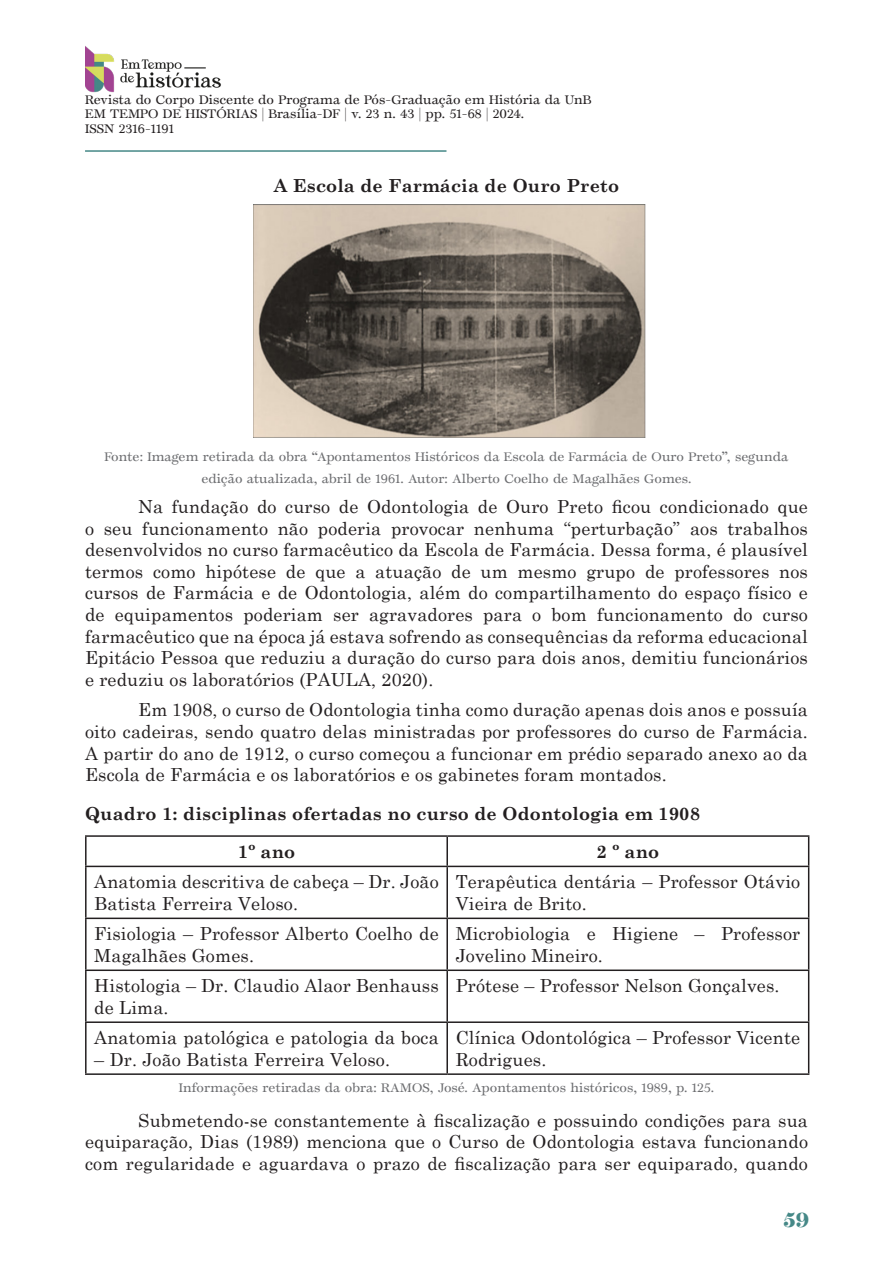
<style>
.page{position:relative;width:893px;height:1263px;background:#fff}
.page>*{position:absolute;margin:0;border:0;box-sizing:border-box;transform-origin:0 0}
.t1{font:900 21px "Temeraire Display";color:#458887}
.t2{font:18px/21.6px "Century Schoolbook";letter-spacing:.01em;color:#231f20}
.t3{font:700 18px/37.7px "Century Schoolbook";letter-spacing:.01em;color:#231f20}
.t4{font:12px/21.6px "Temeraire";color:#6c6d70;text-align:center}
.t5{font:12px/14.4px "Temeraire";letter-spacing:.005em;color:#231f20}
</style>
<div class="page">
<img style="left:85px;top:46px;width:136px;height:47px">
<hr style="left:85px;top:150px;width:361px;height:2px;background:#458887">
<img style="left:253px;top:205px;width:392px;height:233px">
<hr style="left:85px;top:835px;width:362px;height:2px;background:#231f20">
<hr style="left:85px;top:837px;width:2px;height:29px;background:#231f20">
<hr style="left:447px;top:835px;width:362px;height:2px;background:#231f20">
<hr style="left:446px;top:837px;width:2px;height:29px;background:#231f20">
<svg style="left:808px;top:837px;width:1px;height:29px"></svg>
<hr style="left:85px;top:866px;width:362px;height:1px;background:#231f20">
<hr style="left:85px;top:867px;width:2px;height:50px;background:#231f20">
<hr style="left:447px;top:866px;width:362px;height:1px;background:#231f20">
<hr style="left:446px;top:867px;width:2px;height:50px;background:#231f20">
<hr style="left:808px;top:867px;width:1px;height:50px;background:#231f20">
<hr style="left:85px;top:917px;width:362px;height:2px;background:#231f20">
<hr style="left:85px;top:919px;width:2px;height:50px;background:#231f20">
<hr style="left:447px;top:917px;width:362px;height:2px;background:#231f20">
<hr style="left:446px;top:919px;width:2px;height:50px;background:#231f20">
<hr style="left:808px;top:919px;width:1px;height:50px;background:#231f20">
<hr style="left:85px;top:969px;width:362px;height:2px;background:#231f20">
<hr style="left:85px;top:971px;width:2px;height:50px;background:#231f20">
<hr style="left:447px;top:969px;width:362px;height:2px;background:#231f20">
<hr style="left:446px;top:971px;width:2px;height:50px;background:#231f20">
<hr style="left:808px;top:971px;width:1px;height:50px;background:#231f20">
<hr style="left:85px;top:1021px;width:362px;height:2px;background:#231f20">
<hr style="left:85px;top:1023px;width:2px;height:50px;background:#231f20">
<hr style="left:447px;top:1021px;width:362px;height:2px;background:#231f20">
<hr style="left:446px;top:1023px;width:2px;height:50px;background:#231f20">
<hr style="left:808px;top:1023px;width:1px;height:50px;background:#231f20">
<hr style="left:85px;top:1073px;width:362px;height:2px;background:#231f20">
<hr style="left:447px;top:1073px;width:362px;height:2px;background:#231f20">
<p class="t5" style="left:85px;top:93px;width:508px">Revista do Corpo Discente do Programa de Pós-Graduação em História da UnB<br>EM TEMPO DE HISTÓRIAS | Brasília-DF | v. 23 n. 43 | pp. 51-68 | 2024.<br>ISSN 2316-1191</p>
<p class="t3" style="left:274px;top:166px;width:347px">A Escola de Farmácia de Ouro Preto</p>
<p class="t4" style="left:104px;top:446px;width:686px">Fonte: Imagem retirada da obra “Apontamentos Históricos da Escola de Farmácia de Ouro Preto”, segunda edição atualizada, abril de 1961. Autor: Alberto Coelho de Magalhães Gomes.</p>
<p class="t2" style="left:85px;top:494px;width:724px;text-align:justify;text-indent:53px">Na fundação do curso de Odontologia de Ouro Preto ficou condicionado que o seu funcionamento não poderia provocar nenhuma “perturbação” aos trabalhos desenvolvidos no curso farmacêutico da Escola de Farmácia. Dessa forma, é plausível termos como hipótese de que a atuação de um mesmo grupo de professores nos cursos de Farmácia e de Odontologia, além do compartilhamento do espaço físico e de equipamentos poderiam ser agravadores para o bom funcionamento do curso farmacêutico que na época já estava sofrendo as consequências da reforma educacional Epitácio Pessoa que reduziu a duração do curso para dois anos, demitiu funcionários e reduziu os laboratórios (PAULA, 2020).</p>
<p class="t2" style="left:85px;top:697px;width:724px;text-align:justify;text-indent:53px">Em 1908, o curso de Odontologia tinha como duração apenas dois anos e possuía oito cadeiras, sendo quatro delas ministradas por professores do curso de Farmácia.<br>A partir do ano de 1912, o curso começou a funcionar em prédio separado anexo ao da Escola de Farmácia e os laboratórios e os gabinetes foram montados.</p>
<p class="t3" style="left:238px;top:794px;width:464px;text-indent:-153px">Quadro 1: disciplinas ofertadas no curso de Odontologia em 1908<br>1º ano</p>
<p class="t3" style="left:597px;top:832px;width:64px">2 º ano</p>
<p class="t2" style="left:94px;top:869px;width:346px">Anatomia descritiva de cabeça – Dr. João<br>Batista Ferreira Veloso.</p>
<p class="t2" style="left:456px;top:869px;width:346px">Terapêutica dentária – Professor Otávio<br>Vieira de Brito.</p>
<p class="t2" style="left:94px;top:921px;width:346px">Fisiologia – Professor Alberto Coelho de<br>Magalhães Gomes.</p>
<p class="t2" style="left:456px;top:921px;width:346px">Microbiologia e Higiene – Professor<br>Jovelino Mineiro.</p>
<p class="t2" style="left:94px;top:973px;width:346px">Histologia – Dr. Claudio Alaor Benhauss de Lima.</p>
<p class="t2" style="left:456px;top:973px;width:325px">Prótese – Professor Nelson Gonçalves.</p>
<p class="t2" style="left:94px;top:1025px;width:346px">Anatomia patológica e patologia da boca</p>
<p class="t2" style="left:94px;top:1047px;width:297px">– Dr. João Batista Ferreira Veloso.</p>
<p class="t2" style="left:456px;top:1025px;width:346px">Clínica Odontológica – Professor Vicente<br>Rodrigues.</p>
<p class="t4" style="left:179px;top:1077px;width:537px">Informações retiradas da obra: RAMOS, José. Apontamentos históricos, 1989, p. 125.</p>
<p class="t2" style="left:85px;top:1108px;width:724px;text-align:justify;text-indent:53px">Submetendo-se constantemente à fiscalização e possuindo condições para sua equiparação, Dias (1989) menciona que o Curso de Odontologia estava funcionando com regularidade e aguardava o prazo de fiscalização para ser equiparado, quando</p>
<p class="t1" style="left:783px;top:1206px;width:28px">59</p>
</div>
